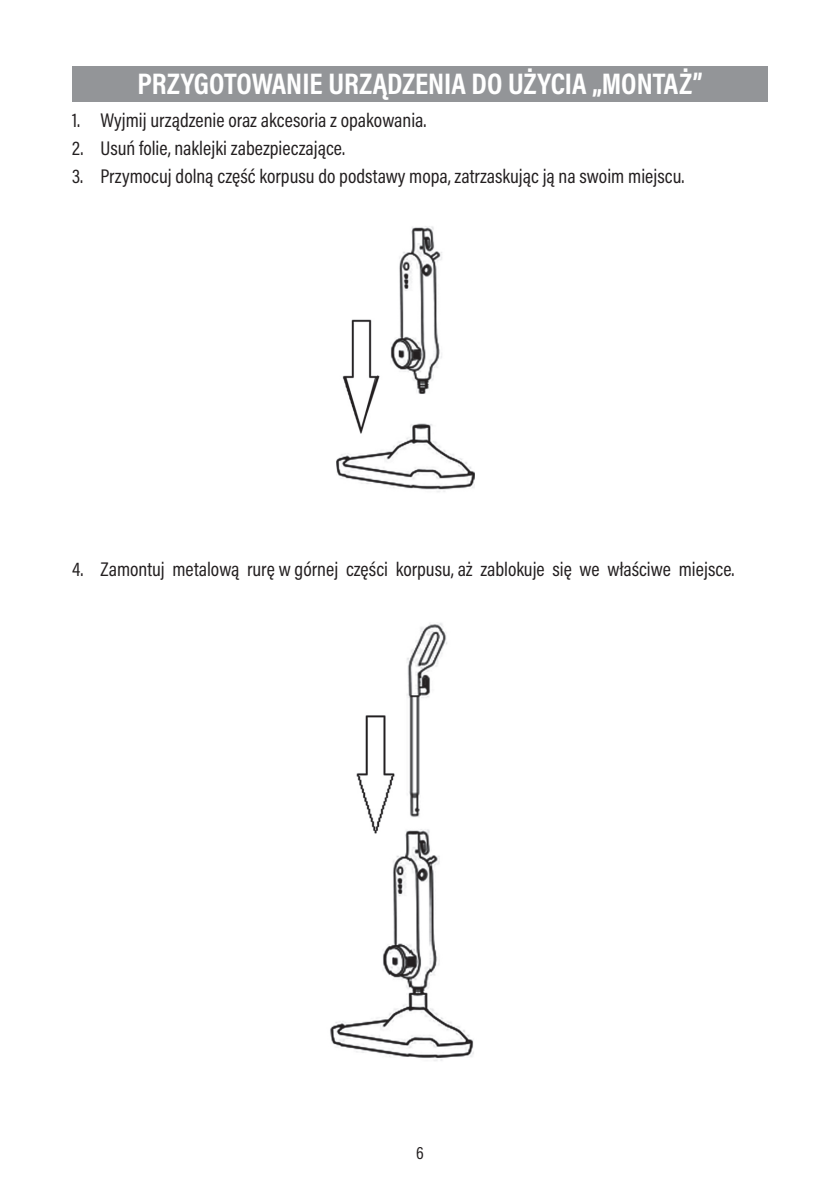
<style>
.page{position:relative;width:840px;height:1191px;background:#fff}
.page>*{position:absolute;margin:0;border:0;box-sizing:border-box;transform-origin:0 0}
.t1{font:700 30px "Acumin Pro Cond";color:#fff}
.t2{font:20px "Acumin Pro Cond";color:#231f20}
.t3{font:18px "Acumin Pro Cond";color:#231f20}
</style>
<div class="page">
<div style="left:72px;top:66px;width:695px;height:36px;background:#939598"></div>
<img style="left:336px;top:226px;width:138px;height:266px">
<img style="left:330px;top:623px;width:144px;height:438px">
<h1 class="t1" style="left:137px;top:64px;width:566px">PRZYGOTOWANIE URZĄDZENIA DO UŻYCIA „MONTAŻ”</h1>
<p class="t2" style="left:72px;top:108px;width:355px">1. Wyjmij urządzenie oraz akcesoria z opakowania.</p>
<p class="t2" style="left:72px;top:135px;width:274px">2. Usuń folie, naklejki zabezpieczające.</p>
<p class="t2" style="left:72px;top:163px;width:613px">3. Przymocuj dolną część korpusu do podstawy mopa, zatrzaskując ją na swoim miejscu.</p>
<p class="t2" style="left:72px;top:556px;width:663px">4. Zamontuj metalową rurę w górnej części korpusu, aż zablokuje się we właściwe miejsce.</p>
<p class="t3" style="left:416px;top:1141px;width:9px">6</p>
</div>
